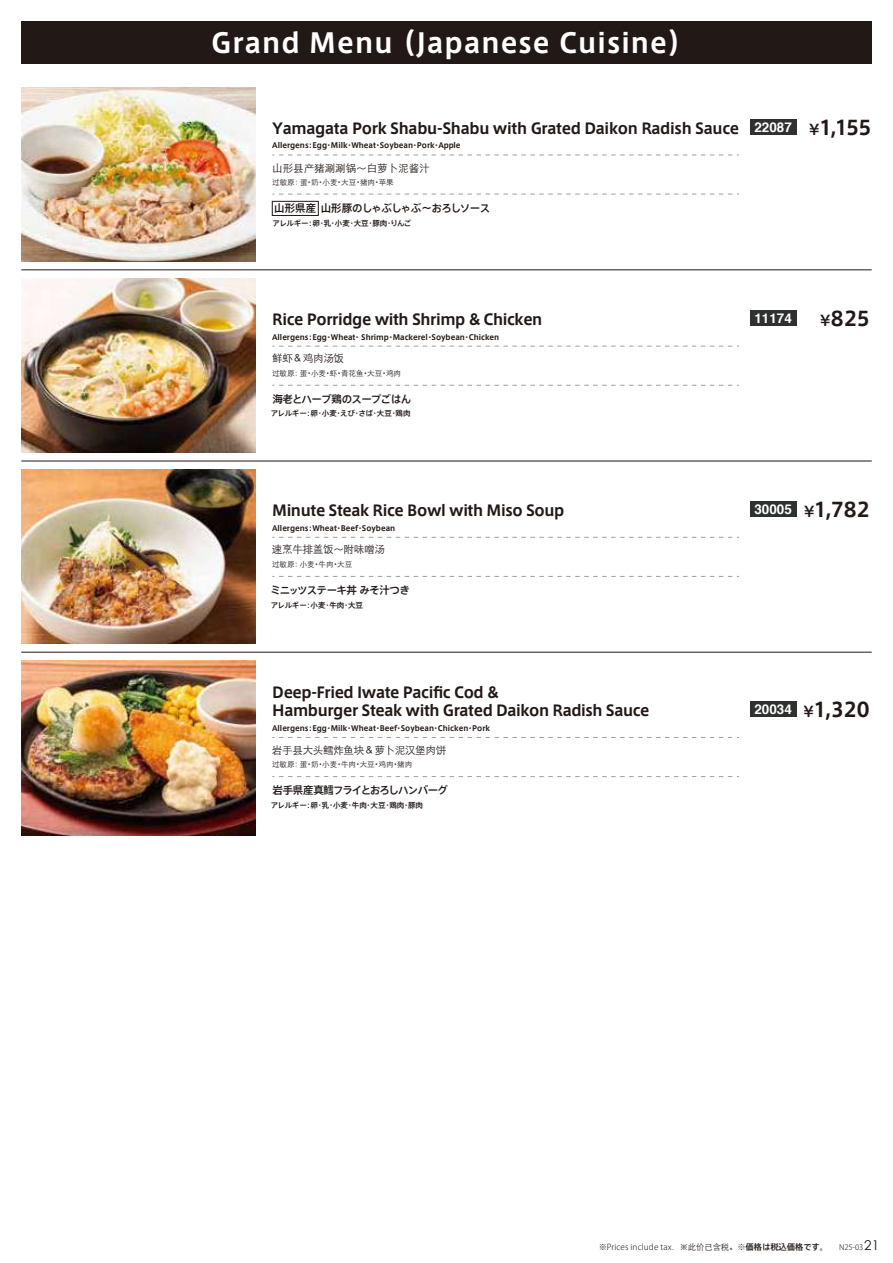
<style>
.page{position:relative;width:893px;height:1263px;background:#fff}
.page>*{position:absolute;margin:0;border:0;box-sizing:border-box;transform-origin:0 0}
.t1{font:700 27px "Axis Std";letter-spacing:.04em;color:#fff}
.t2{font:700 19.8px "Axis Std";letter-spacing:-.045em;color:#221815}
.t3{font:700 15px/18px "Axis Std";letter-spacing:-.025em;color:#221815}
.t4{font:700 13.5px "Helvetica";color:#fff}
.t5{font:13.5px "Century Gothic";color:#221815}
.t6{font:500 10.5px "Axis Std";letter-spacing:-.065em;color:#221815}
.t7{font:10.5px "ST Xihei";letter-spacing:-.025em;color:#221815}
.t8{font:500 10.5px "Axis Std";letter-spacing:-.085em;color:#221815}
.t9{font:10.5px "ST Xihei";color:#221815}
.t10{font:300 8.25px "Koz Go Pro";letter-spacing:.015em;color:#221815}
.t11{font:700 7.5px "Axis Std";color:#221815}
.t12{font:7.5px "ST Xihei";color:#221815}
.t13{font:500 7.5px "Axis Std";letter-spacing:-.03em;color:#221815}
.t14{font:500 7.5px "Axis Std";letter-spacing:-.01em;color:#221815}
.t15{font:300 7.5px "Koz Go Pro";color:#221815}
.s1{font-family:"Helvetica";font-size:13.5px;color:#fff}
.s2{font-family:"Koz Go Pr 6 N"}
.s3{font-size:14.7px}
.s4{font-family:"Axis Std";font-size:14.7px;color:#221815}
.s5{font-family:"Axis Std";font-size:19.8px;color:#221815}
.s6{font-family:"ST Xihei";font-weight:400}
.s7{font-family:"Axis Std";font-weight:500}
</style>
<div class="page">
<img style="left:21px;top:278px;width:234px;height:175px">
<img style="left:21px;top:469px;width:234px;height:175px">
<img style="left:21px;top:87px;width:234px;height:174px">
<div style="left:750px;top:119px;width:46px;height:15px;background:#2d322e"></div>
<svg style="left:272px;top:194px;width:467px;height:1px"></svg>
<svg style="left:272px;top:155px;width:467px;height:1px"></svg>
<div style="left:272px;top:201px;width:47px;height:15px;border:1px solid #221815"></div>
<img style="left:21px;top:661px;width:234px;height:174px">
<div style="left:750px;top:701px;width:46px;height:16px;background:#2d322e"></div>
<div style="left:21px;top:21px;width:851px;height:43px;background:#221815"></div>
<svg style="left:272px;top:346px;width:467px;height:1px"></svg>
<svg style="left:272px;top:385px;width:467px;height:1px"></svg>
<hr style="left:21px;top:269px;width:851px;height:1px;background:#221815">
<div style="left:750px;top:310px;width:46px;height:16px;background:#2d322e"></div>
<svg style="left:272px;top:537px;width:467px;height:1px"></svg>
<svg style="left:272px;top:576px;width:467px;height:1px"></svg>
<hr style="left:21px;top:461px;width:851px;height:1px;background:#221815">
<div style="left:750px;top:501px;width:46px;height:16px;background:#2d322e"></div>
<svg style="left:272px;top:737px;width:467px;height:1px"></svg>
<svg style="left:272px;top:776px;width:467px;height:1px"></svg>
<hr style="left:21px;top:652px;width:851px;height:1px;background:#221815">
<h1 class="t1" style="left:211px;top:22px;width:485px">Grand Menu （Japanese Cuisine）</h1>
<p class="t3" style="left:272px;top:118px;width:521px">Yamagata Pork Shabu-Shabu with Grated Daikon Radish Sauce <span class="s1">22087</span></p>
<p class="t11" style="left:272px;top:140px;width:190px">Allergens：Egg・Milk・Wheat・Soybean・Pork・Apple</p>
<p class="t9" style="left:272px;top:163px;width:159px">山形县产猪涮涮锅～白萝卜泥酱汁</p>
<p class="t6" style="left:274px;top:200px;width:218px">山形県産 山形豚のしゃぶしゃぶ～おろしソース</p>
<p class="t13" style="left:273px;top:218px;width:140px">アレルギー：卵・乳・小麦・大豆・豚肉・りんご</p>
<p class="t12" style="left:272px;top:178px;width:123px">过敏原：蛋<span class="s2">・</span>奶<span class="s2">・</span>小麦<span class="s2">・</span>大豆<span class="s2">・</span>猪肉<span class="s2">・</span>苹果</p>
<h2 class="t2" style="left:809px;top:112px;width:65px"><span class="s3">¥</span>1,155</h2>
<p class="t3" style="left:272px;top:309px;width:272px">Rice Porridge with Shrimp &amp; Chicken</p>
<p class="t11" style="left:272px;top:331px;width:229px">Allergens：Egg・Wheat・ Shrimp・Mackerel・Soybean・Chicken</p>
<p class="t7" style="left:272px;top:353px;width:73px">鲜虾＆鸡肉汤饭</p>
<p class="t12" style="left:272px;top:369px;width:130px">过敏原：蛋<span class="s2">・</span>小麦<span class="s2">・</span>虾<span class="s2">・</span>青花鱼<span class="s2">・</span>大豆<span class="s2">・</span>鸡肉</p>
<p class="t6" style="left:272px;top:391px;width:140px">海老とハーブ鶏のスープごはん</p>
<p class="t13" style="left:271px;top:408px;width:141px">アレルギー：卵・小麦・えび・さば・大豆・鶏肉</p>
<p class="t3" style="left:272px;top:501px;width:294px">Minute Steak Rice Bowl with Miso Soup</p>
<p class="t11" style="left:272px;top:522px;width:125px">Allergens：Wheat・Beef・Soybean</p>
<p class="t7" style="left:272px;top:544px;width:114px">速烹牛排盖饭～附味噌汤</p>
<p class="t12" style="left:272px;top:560px;width:82px">过敏原：小麦<span class="s2">・</span>牛肉<span class="s2">・</span>大豆</p>
<p class="t6" style="left:270px;top:582px;width:141px">ミニッツステーキ丼 みそ汁つき</p>
<p class="t14" style="left:271px;top:599px;width:94px">アレルギー：小麦・牛肉・大豆</p>
<p class="t3" style="left:272px;top:683px;width:379px">Deep-Fried Iwate Pacific Cod &amp;<br>Hamburger Steak with Grated Daikon Radish Sauce</p>
<p class="t11" style="left:272px;top:722px;width:219px">Allergens：Egg・Milk・Wheat・Beef・Soybean・Chicken・Pork</p>
<p class="t7" style="left:272px;top:744px;width:176px">岩手县大头鳕炸鱼块＆萝卜泥汉堡肉饼</p>
<p class="t12" style="left:272px;top:760px;width:142px">过敏原：蛋<span class="s2">・</span>奶<span class="s2">・</span>小麦<span class="s2">・</span>牛肉<span class="s2">・</span>大豆<span class="s2">・</span>鸡肉<span class="s2">・</span>猪肉</p>
<p class="t8" style="left:272px;top:782px;width:177px">岩手県産真鱈フライとおろしハンバーグ</p>
<p class="t14" style="left:271px;top:799px;width:154px">アレルギー：卵・乳・小麦・牛肉・大豆・鶏肉・豚肉</p>
<p class="t4" style="left:754px;top:307px;width:39px">11174</p>
<h2 class="t2" style="left:820px;top:303px;width:52px"><span class="s3">¥</span>825</h2>
<p class="t4" style="left:754px;top:498px;width:117px">30005 <span class="s4">¥</span><span class="s5">1,782</span></p>
<p class="t4" style="left:754px;top:698px;width:39px">20034</p>
<h2 class="t2" style="left:803px;top:694px;width:68px"><span class="s3">¥</span>1,320</h2>
<p class="t10" style="left:599px;top:1241px;width:231px">※Prices include tax. <span class="s6">※此价已含税。</span><span class="s7">※価格は税込価格です。</span></p>
<p class="t5" style="left:864px;top:1237px;width:16px">21</p>
<p class="t15" style="left:839px;top:1242px;width:26px">N25-03</p>
</div>
